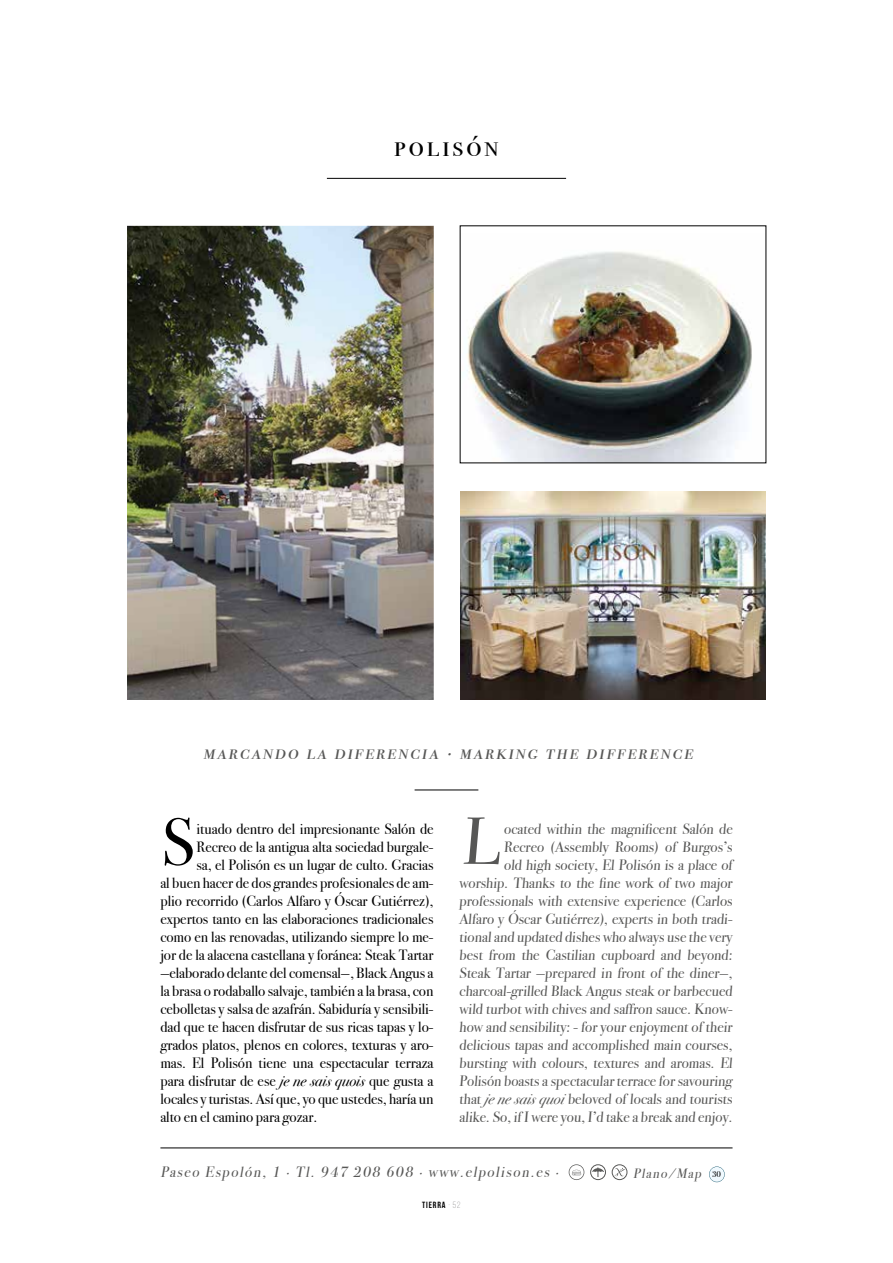
<style>
.page{position:relative;width:893px;height:1263px;background:#fff}
.page>*{position:absolute;margin:0;border:0;box-sizing:border-box;transform-origin:0 0}
.t1{font:30px "Bodoni Svty Two SCITCTT";letter-spacing:.1em;color:#000}
.t2{font:italic 21px "Bodoni Svty Two SCITCTT";color:#575756}
.t3{font:15px "Bodoni Svty Two ITCTT";letter-spacing:-.005em;color:#000}
.t4{font:15px/18px "Bodoni Svty Two ITCTT";color:#575756;text-align:right}
.t5{font:italic 15px "Bodoni Svty Two ITCTT";color:#575756}
.t6{font:italic 13.5px "Bodoni Svty Two ITCTT";color:#575756}
.t7{font:700 9px "Bebas Neue";letter-spacing:.1em;color:#000}
.s1{font-style:italic}
.s2{font-style:normal;font-size:8.4px;color:#000}
.s3{font-weight:300;color:#575756}
</style>
<div class="page">
<hr style="left:327px;top:178px;width:239px;height:1px;background:#000">
<hr style="left:415px;top:789px;width:63px;height:1px;background:#000">
<hr style="left:160px;top:1147px;width:572px;height:1px;background:#000">
<svg style="left:165px;top:817px;width:28px;height:49px"></svg>
<svg style="left:463px;top:817px;width:37px;height:47px"></svg>
<img style="left:127px;top:226px;width:307px;height:474px">
<img style="left:460px;top:492px;width:306px;height:208px">
<img style="left:466px;top:251px;width:286px;height:210px">
<div style="left:590px;top:1164px;width:16px;height:16px;border:1px solid #585857;border-radius:50%"></div>
<svg style="left:592px;top:1167px;width:12px;height:10px"></svg>
<div style="left:612px;top:1164px;width:15px;height:16px;border:1px solid #585857;border-radius:50%"></div>
<svg style="left:615px;top:1168px;width:10px;height:9px"></svg>
<svg style="left:569px;top:1164px;width:15px;height:16px"></svg>
<svg style="left:709px;top:1166px;width:16px;height:16px"></svg>
<div style="left:713px;top:1171px;width:9px;height:6px;background:#f0f9fe"></div>
<h1 class="t1" style="left:394px;top:128px;width:106px">polisón</h1>
<h2 class="t2" style="left:203px;top:739px;width:495px">marcando la diferencia · marking the difference</h2>
<p class="t3" style="left:197px;top:817px;width:239px">ituado dentro del impresionante Salón de</p>
<p class="t3" style="left:197px;top:835px;width:238px">Recreo de la antigua alta sociedad burgale-</p>
<p class="t3" style="left:197px;top:853px;width:238px">sa, el Polisón es un lugar de culto. Gracias</p>
<p class="t3" style="left:160px;top:871px;width:275px">al buen hacer de dos grandes profesionales de am-</p>
<p class="t3" style="left:160px;top:889px;width:275px">plio recorrido (Carlos Alfaro y Óscar Gutiérrez),</p>
<p class="t3" style="left:160px;top:907px;width:274px">expertos tanto en las elaboraciones tradicionales</p>
<p class="t3" style="left:160px;top:925px;width:274px">como en las renovadas, utilizando siempre lo me-</p>
<p class="t3" style="left:160px;top:943px;width:274px">jor de la alacena castellana y foránea: Steak Tartar</p>
<p class="t3" style="left:160px;top:961px;width:274px">—elaborado delante del comensal—, Black Angus a</p>
<p class="t3" style="left:160px;top:979px;width:274px">la brasa o rodaballo salvaje, también a la brasa, con</p>
<p class="t3" style="left:160px;top:997px;width:274px">cebolletas y salsa de azafrán. Sabiduría y sensibili-</p>
<p class="t3" style="left:160px;top:1015px;width:275px">dad que te hacen disfrutar de sus ricas tapas y lo-</p>
<p class="t3" style="left:160px;top:1033px;width:275px">grados platos, plenos en colores, texturas y aro-</p>
<p class="t3" style="left:160px;top:1051px;width:275px">mas. El Polisón tiene una espectacular terraza</p>
<p class="t3" style="left:160px;top:1069px;width:275px">para disfrutar de ese <span class="s1">je ne sais quois</span> que gusta a</p>
<p class="t3" style="left:160px;top:1087px;width:274px">locales y turistas. Así que, yo que ustedes, haría un</p>
<p class="t3" style="left:160px;top:1105px;width:158px">alto en el camino para gozar.</p>
<p class="t4" style="left:459px;top:818px;width:277px">ocated within the magnificent Salón de Recreo (Assembly Rooms) of Burgos’s<br>old high society, El Polisón is a place of worship. Thanks to the fine work of two major professionals with extensive experience (Carlos Alfaro y Óscar Gutiérrez), experts in both tradi&shy;tional and updated dishes who always use the very best from the Castilian cupboard and beyond:<br>Steak Tartar —prepared in front of the diner—, charcoal-grilled Black Angus steak or barbecued wild turbot with chives and saffron sauce. Know&shy;how and sensibility: - for your enjoyment of their delicious tapas and accomplished main courses, bursting with colours, textures and aromas. El Polisón boasts a spectacular terrace for savouring that <span class="s1">je ne sais quoi</span> beloved of locals and tourists alike. So, if I were you, I’d take a break and enjoy.</p>
<p class="t5" style="left:160px;top:1159px;width:404px">Paseo Espolón, 1 · Tl. 947 208 608 · www.elpolison.es ·</p>
<p class="t6" style="left:633px;top:1162px;width:89px">Plano/Map <span class="s2">30</span></p>
<p class="t7" style="left:422px;top:1200px;width:40px">TIERRA <span class="s3">· 52</span></p>
</div>
